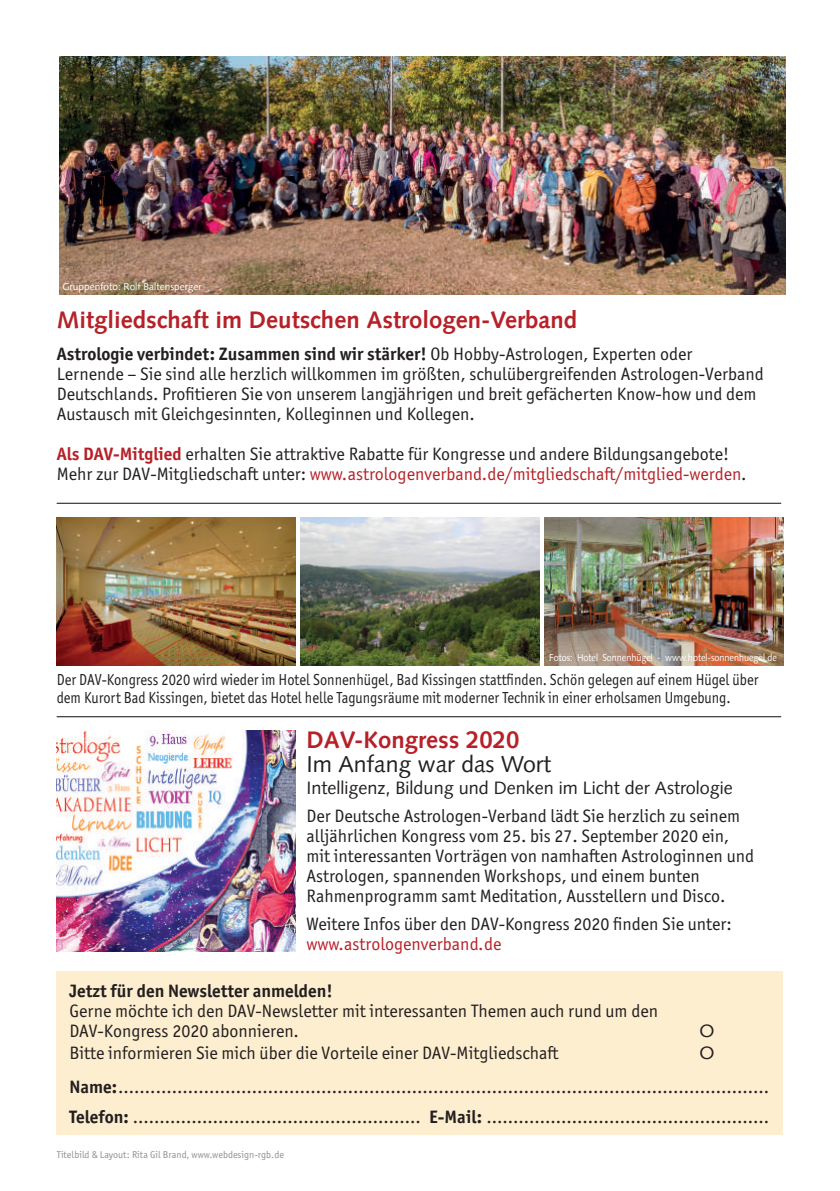
<style>
.page{position:relative;width:840px;height:1191px;background:#fff}
.page>*{position:absolute;margin:0;border:0;box-sizing:border-box;transform-origin:0 0}
.t1{font:700 24px "Syntax LT Pro";color:#b62128}
.t2{font:23px "Syntax LT Pro";color:#231f20}
.t3{font:18px/20px "Officina Sans ITC Pro";color:#231f20}
.t4{font:18px "Syntax LT Pro";color:#231f20}
.t5{font:700 18px "Officina Sans ITC Pro";color:#231f20}
.t6{font:18px "Officina Sans ITC Pro";color:#b62128}
.t7{font:16px/18px "Officina Sans ITC Pro";color:#231f20;scale:.9 1}
.t8{font:10px "Officina Sans ITC Pro";color:#8f9194}
.t9{font:10px "Syntax LT Pro";color:#fff;scale:.9 1}
.t10{font:10px "Syntax LT Pro";color:#fff}
.s1{font-weight:700}
.s2{font-weight:700;color:#b62128}
.s3{color:#b62128}
</style>
<div class="page">
<img style="left:59px;top:57px;width:726px;height:238px">
<img style="left:57px;top:518px;width:238px;height:147px">
<img style="left:300px;top:518px;width:239px;height:147px">
<img style="left:544px;top:518px;width:238px;height:147px">
<img style="left:57px;top:730px;width:238px;height:221px">
<hr style="left:57px;top:716px;width:723px;height:1px;background:#231f20">
<div style="left:57px;top:971px;width:725px;height:163px;background:#fdeecf"></div>
<hr style="left:57px;top:503px;width:723px;height:1px;background:#231f20">
<p class="t10" style="left:62px;top:280px;width:141px">Gruppenfoto: Rolf Baltensperger</p>
<h1 class="t1" style="left:57px;top:305px;width:522px">Mitgliedschaft im Deutschen Astrologen-Verband</h1>
<p class="t3" style="left:57px;top:344px;width:708px"><span class="s1">Astrologie verbindet: Zusammen sind wir stärker!</span> Ob Hobby-Astrologen, Experten oder Lernende – Sie sind alle herzlich willkommen im größten, schulübergreifenden Astrologen-Verband Deutschlands. Profitieren Sie von unserem langjährigen und breit gefächerten Know-how und dem Austausch mit Gleichgesinnten, Kolleginnen und Kollegen.</p>
<p class="t3" style="left:57px;top:444px;width:691px"><span class="s2">Als DAV-Mitglied</span> erhalten Sie attraktive Rabatte für Kongresse und andere Bildungsangebote!<br>Mehr zur DAV-Mitgliedschaft unter: <span class="s3">www.astrologenverband.de/mitgliedschaft/mitglied-werden</span>.</p>
<p class="t9" style="left:549px;top:652px;width:254px">Fotos: Hotel Sonnenhügel - www.hotel-sonnenhuegel.de</p>
<p class="t7" style="left:57px;top:670px;width:780px">Der DAV-Kongress 2020 wird wieder im Hotel Sonnenhügel, Bad Kissingen stattfinden. Schön gelegen auf einem Hügel über dem Kurort Bad Kissingen, bietet das Hotel helle Tagungsräume mit moderner Technik in einer erholsamen Umgebung.</p>
<h1 class="t1" style="left:306px;top:725px;width:214px">DAV-Kongress 2020</h1>
<p class="t2" style="left:306px;top:750px;width:246px">Im Anfang war das Wort</p>
<p class="t4" style="left:306px;top:777px;width:427px">Intelligenz, Bildung und Denken im Licht der Astrologie</p>
<p class="t3" style="left:306px;top:806px;width:449px">Der Deutsche Astrologen-Verband lädt Sie herzlich zu seinem alljährlichen Kongress vom 25. bis 27. September 2020 ein, mit interessanten Vorträgen von namhaften Astrologinnen und Astrologen, spannenden Workshops, und einem bunten Rahmenprogramm samt Meditation, Ausstellern und Disco.</p>
<p class="t3" style="left:306px;top:914px;width:426px">Weitere Infos über den DAV-Kongress 2020 finden Sie unter:</p>
<p class="t6" style="left:306px;top:933px;width:196px">www.astrologenverband.de</p>
<p class="t5" style="left:69px;top:980px;width:265px">Jetzt für den Newsletter anmelden!</p>
<p class="t3" style="left:69px;top:1001px;width:589px">Gerne möchte ich den DAV-Newsletter mit interessanten Themen auch rund um den<br>DAV-Kongress 2020 abonnieren.</p>
<p class="t4" style="left:699px;top:1020px;width:17px">O</p>
<p class="t3" style="left:69px;top:1042px;width:490px">Bitte informieren Sie mich über die Vorteile einer DAV-Mitgliedschaft</p>
<p class="t4" style="left:699px;top:1042px;width:17px">O</p>
<p class="t3" style="left:69px;top:1071px;width:700px;line-height:30px"><span class="s1">Name:</span> ..........................................................................................................................<br><span class="s1">Telefon:</span> ...................................................... <span class="s1">E-Mail:</span> .....................................................</p>
<p class="t8" style="left:57px;top:1148px;width:229px">Titelbild &amp; Layout: Rita Gil Brand, www.webdesign-rgb.de</p>
</div>
